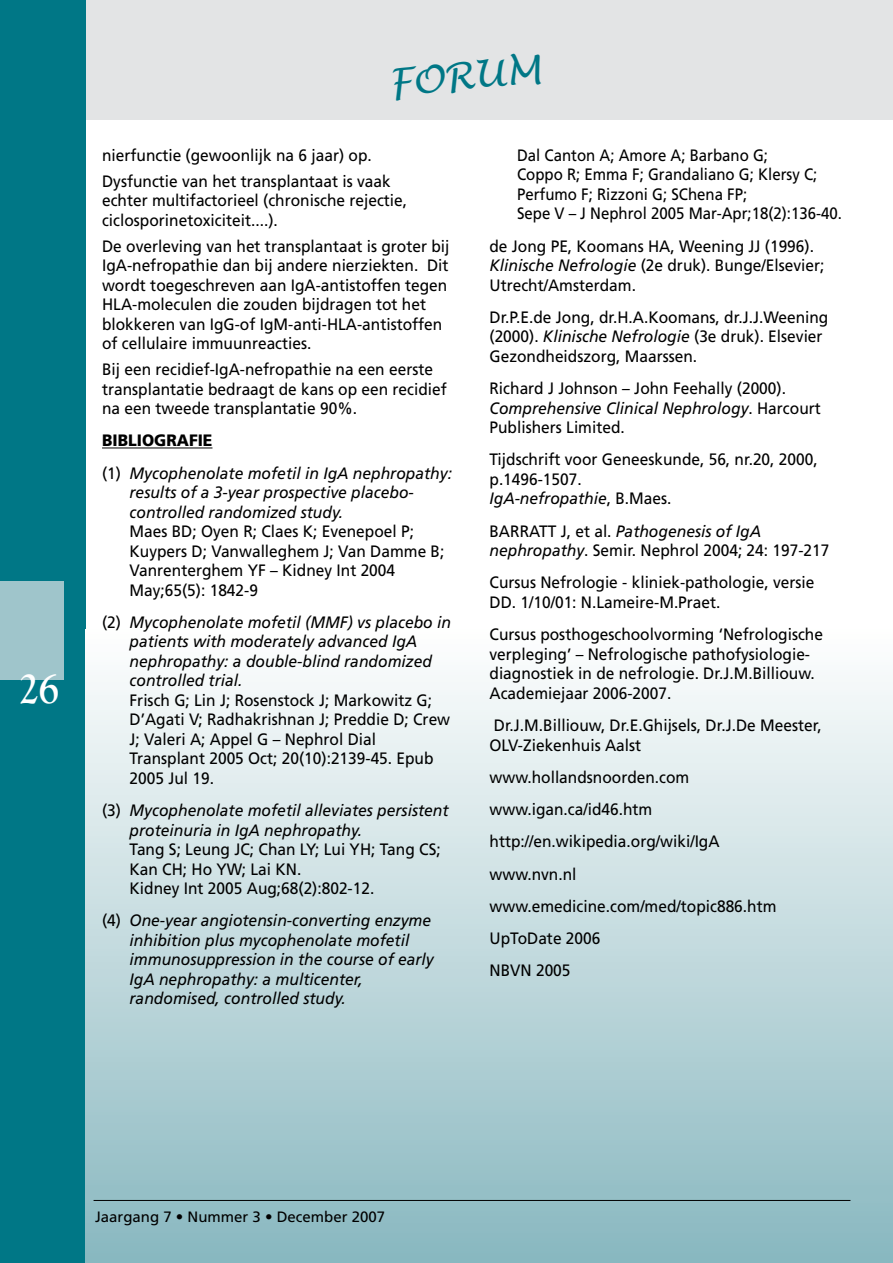
<style>
.page{position:relative;width:893px;height:1263px;background:#fff}
.page>*{position:absolute;margin:0;border:0;box-sizing:border-box;transform-origin:0 0}
.t1{font:700 45px "Goudy Old Style T";color:#fff;scale:.9 1}
.t2{font:italic 37.65px "Lucida Handwriting";color:#007786}
.t3{font:16.5px/19.5px "Frutiger LT";color:#000;scale:.94 1}
.t4{font:italic 16.5px/19.5px "Frutiger LT";color:#000;scale:.95 1}
.t5{font:16.5px/19.5px "Frutiger LT";color:#000;scale:.91 1}
.t6{font:15px "Frutiger LT";color:#000}
.s1{font-weight:900;font-style:normal}
.s2{font-style:normal}
.s3{font-style:italic}
</style>
<div class="page">
<div style="left:49px;top:0;width:844px;height:119px;background:#e3e4e5"></div>
<div style="left:0;top:0;width:85px;height:1263px;background:#007786"></div>
<div style="left:0;top:581px;width:64px;height:98px;background:#9fc5cb"></div>
<div style="left:85px;top:629px;width:808px;height:634px;background:linear-gradient(to bottom,#fffefe,#88b7bf)"></div>
<svg style="left:892px;top:629px;width:1px;height:634px"></svg>
<hr style="left:94px;top:1200px;width:756px;height:1px;background:#000">
<hr style="left:102px;top:448px;width:110px;height:1px;background:#000">
<h1 class="t1" style="left:19px;top:663px;width:46px">26</h1>
<h2 class="t2" style="left:387px;top:60px;width:154px;rotate:-5deg">FORUM</h2>
<p class="t3" style="left:102px;top:142px;width:309px;line-height:25.8px">nierfunctie (gewoonlijk na 6 jaar) op.<br>Dysfunctie van het transplantaat is vaak</p>
<p class="t3" style="left:102px;top:191px;width:326px">echter multifactorieel (chronische rejectie, ciclosporinetoxiciteit....).</p>
<p class="t3" style="left:102px;top:236px;width:371px">De overleving van het transplantaat is groter bij IgA-nefropathie dan bij andere nierziekten. Dit wordt toegeschreven aan IgA-antistoffen tegen HLA-moleculen die zouden bijdragen tot het blokkeren van IgG-of IgM-anti-HLA-antistoffen of cellulaire immuunreacties.</p>
<p class="t3" style="left:102px;top:360px;width:368px">Bij een recidief-IgA-nefropathie na een eerste transplantatie bedraagt de kans op een recidief na een tweede transplantatie 90%.</p>
<p class="t4" style="left:102px;top:425px;width:370px;line-height:32.2px"><span class="s1">BIBLIOGRAFIE<br></span><span class="s2">(1)</span> Mycophenolate mofetil in IgA nephropathy:</p>
<p class="t4" style="left:130px;top:483px;width:301px">results of a 3-year prospective placebo&shy;controlled randomized study.</p>
<p class="t3" style="left:130px;top:522px;width:336px">Maes BD; Oyen R; Claes K; Evenepoel P;<br>Kuypers D; Vanwalleghem J; Van Damme B;<br>Vanrenterghem YF – Kidney Int 2004<br>May;65(5): 1842-9</p>
<p class="t4" style="left:130px;top:612px;width:340px;text-indent:-27px"><span class="s2">(2)</span> Mycophenolate mofetil (MMF) vs placebo in patients with moderately advanced IgA nephropathy: a double-blind randomized controlled trial.</p>
<p class="t3" style="left:130px;top:690px;width:343px">Frisch G; Lin J; Rosenstock J; Markowitz G; D’Agati V; Radhakrishnan J; Preddie D; Crew J; Valeri A; Appel G – Nephrol Dial Transplant 2005 Oct; 20(10):2139-45. Epub 2005 Jul 19.</p>
<p class="t4" style="left:130px;top:801px;width:337px;text-indent:-27px"><span class="s2">(3)</span> Mycophenolate mofetil alleviates persistent proteinuria in IgA nephropathy.</p>
<p class="t3" style="left:130px;top:840px;width:333px">Tang S; Leung JC; Chan LY; Lui YH; Tang CS;<br>Kan CH; Ho YW; Lai KN.<br>Kidney Int 2005 Aug;68(2):802-12.</p>
<p class="t4" style="left:130px;top:911px;width:322px;text-indent:-28px"><span class="s2">(4)</span> One-year angiotensin-converting enzyme inhibition plus mycophenolate mofetil immunosuppression in the course of early IgA nephropathy: a multicenter, randomised, controlled study.</p>
<p class="t5" style="left:517px;top:145px;width:359px">Dal Canton A; Amore A; Barbano G;<br>Coppo R; Emma F; Grandaliano G; Klersy C; Perfumo F; Rizzoni G; SChena FP;<br>Sepe V – J Nephrol 2005 Mar-Apr;18(2):136-40.</p>
<p class="t3" style="left:489px;top:236px;width:358px">de Jong PE, Koomans HA, Weening JJ (1996).<br><span class="s3">Klinische Nefrologie</span> (2e druk). Bunge/Elsevier;<br>Utrecht/Amsterdam.</p>
<p class="t3" style="left:489px;top:307px;width:362px">Dr.P.E.de Jong, dr.H.A.Koomans, dr.J.J.Weening (2000). <span class="s3">Klinische Nefrologie</span> (3e druk). Elsevier<br>Gezondheidszorg, Maarssen.</p>
<p class="t3" style="left:489px;top:379px;width:354px">Richard J Johnson – John Feehally (2000).<br><span class="s3">Comprehensive Clinical Nephrology</span>. Harcourt<br>Publishers Limited.</p>
<p class="t3" style="left:489px;top:450px;width:351px">Tijdschrift voor Geneeskunde, 56, nr.20, 2000, p.1496-1507.<br><span class="s3">IgA-nefropathie</span>, B.Maes.</p>
<p class="t3" style="left:489px;top:521px;width:363px">BARRATT J, et al. <span class="s3">Pathogenesis of IgA nephropathy</span>. Semir. Nephrol 2004; 24: 197-217</p>
<p class="t3" style="left:489px;top:573px;width:347px">Cursus Nefrologie - kliniek-pathologie, versie<br>DD. 1/10/01: N.Lameire-M.Praet.</p>
<p class="t3" style="left:489px;top:625px;width:356px">Cursus posthogeschoolvorming ‘Nefrologische verpleging’ – Nefrologische pathofysiologie&shy;diagnostiek in de nefrologie. Dr.J.M.Billiouw.<br>Academiejaar 2006-2007.</p>
<p class="t3" style="left:489px;top:716px;width:355px">Dr.J.M.Billiouw, Dr.E.Ghijsels, Dr.J.De Meester,<br>OLV-Ziekenhuis Aalst</p>
<p class="t3" style="left:489px;top:761px;width:307px;line-height:32.2px">www.hollandsnoorden.com www.igan.ca/id46.htm http://en.wikipedia.org/wiki/IgA www.nvn.nl www.emedicine.com/med/topic886.htm<br>UpToDate 2006<br>NBVN 2005</p>
<p class="t6" style="left:95px;top:1208px;width:292px">Jaargang 7 • Nummer 3 • December 2007</p>
</div>
